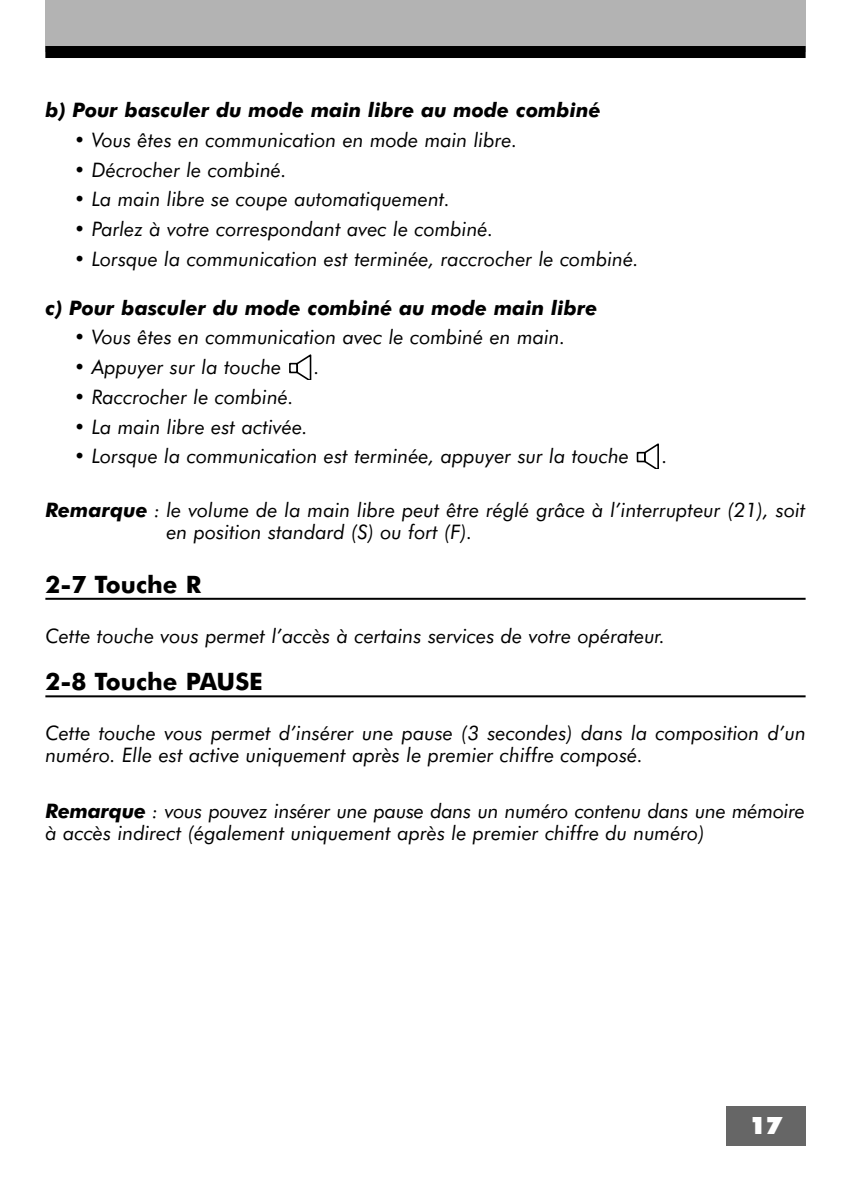
<style>
.page{position:relative;width:851px;height:1191px;background:#fff}
.page>*{position:absolute;margin:0;border:0;box-sizing:border-box;transform-origin:0 0}
.t1{font:700 24px "Futura BT";color:#000}
.t2{font:900 24px "Futura BT";color:#fff}
.t3{font:italic 20px/22px "Futura BT";color:#000}
.t4{font:italic 700 20px "Futura BT";color:#000}
.s1{font-weight:700}
</style>
<div class="page">
<div style="left:45px;top:0;width:760px;height:51px;background:#b3b3b3"></div>
<div style="left:45px;top:46px;width:760px;height:12px;background:#000"></div>
<div style="left:726px;top:1106px;width:79px;height:39px;background:#666"></div>
<hr style="left:45px;top:598px;width:760px;height:2px;background:#000">
<hr style="left:45px;top:695px;width:760px;height:2px;background:#000">
<div style="left:636px;top:452px;width:9px;height:10px;border:2px solid #000"></div>
<svg style="left:643px;top:443px;width:16px;height:26px"></svg>
<div style="left:289px;top:363px;width:9px;height:10px;border:2px solid #000"></div>
<svg style="left:295px;top:354px;width:17px;height:26px"></svg>
<p class="t4" style="left:45px;top:102px;width:556px">b) Pour basculer du mode main libre au mode combiné</p>
<p class="t3" style="left:74px;top:130px;width:445px">• Vous êtes en communication en mode main libre.</p>
<p class="t3" style="left:74px;top:160px;width:214px">• Décrocher le combiné.</p>
<p class="t3" style="left:74px;top:190px;width:378px">• La main libre se coupe automatiquement.</p>
<p class="t3" style="left:74px;top:219px;width:421px">• Parlez à votre correspondant avec le combiné.</p>
<p class="t3" style="left:74px;top:249px;width:566px">• Lorsque la communication est terminée, raccrocher le combiné.</p>
<p class="t4" style="left:45px;top:300px;width:553px">c) Pour basculer du mode combiné au mode main libre</p>
<p class="t3" style="left:74px;top:328px;width:493px">• Vous êtes en communication avec le combiné en main.</p>
<p class="t3" style="left:74px;top:358px;width:209px">• Appuyer sur la touche</p>
<p class="t3" style="left:314px;top:358px;width:7px">.</p>
<p class="t3" style="left:74px;top:387px;width:221px">• Raccrocher le combiné.</p>
<p class="t3" style="left:74px;top:417px;width:236px">• La main libre est activée.</p>
<p class="t3" style="left:74px;top:447px;width:556px">• Lorsque la communication est terminée, appuyer sur la touche</p>
<p class="t3" style="left:662px;top:447px;width:7px">.</p>
<p class="t3" style="left:166px;top:501px;width:640px;text-indent:-121px"><span class="s1">Remarque</span> : le volume de la main libre peut être réglé grâce à l’interrupteur (21), soit en position standard (S) ou fort (F).</p>
<p class="t1" style="left:45px;top:574px;width:157px">2-7 Touche R</p>
<p class="t3" style="left:45px;top:626px;width:621px">Cette touche vous permet l’accès à certains services de votre opérateur.</p>
<p class="t1" style="left:45px;top:672px;width:219px">2-8 Touche PAUSE</p>
<p class="t3" style="left:45px;top:724px;width:761px">Cette touche vous permet d’insérer une pause (3 secondes) dans la composition d’un numéro. Elle est active uniquement après le premier chiffre composé.</p>
<p class="t3" style="left:45px;top:801px;width:761px"><span class="s1">Remarque</span> : vous pouvez insérer une pause dans un numéro contenu dans une mémoire à accès indirect (également uniquement après le premier chiffre du numéro)</p>
<p class="t2" style="left:749px;top:1115px;width:34px">17</p>
</div>
